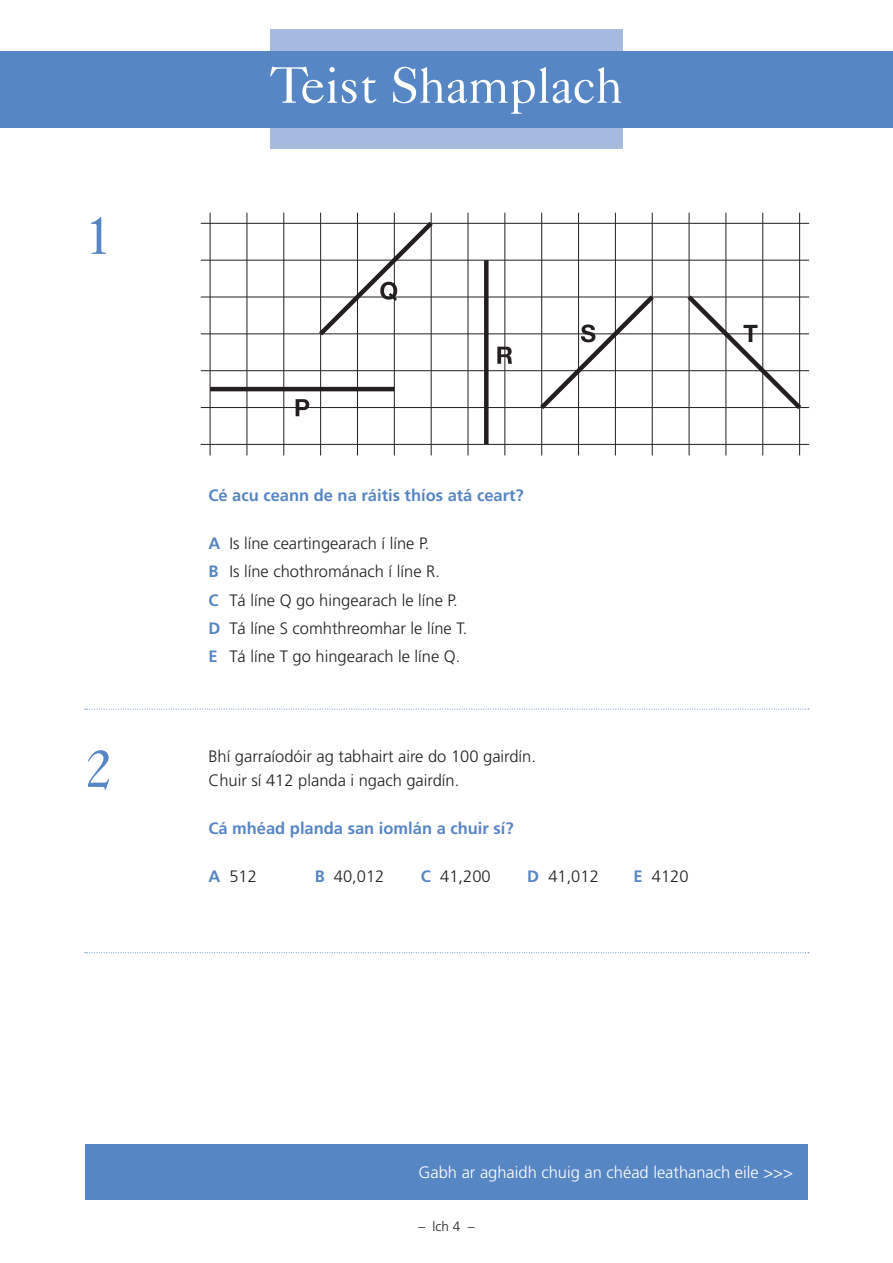
<style>
.page{position:relative;width:893px;height:1263px;background:#fff}
.page>*{position:absolute;margin:0;border:0;box-sizing:border-box;transform-origin:0 0}
.t1{font:54px "Caslon 540 BT";color:#5786c5}
.Page_head{font:51px "Caslon 540 BT";color:#fff}
.Question_text_plus_t{font:300 16.5px "Frutiger";color:#231f20}
.Question{font:700 16.5px "Frutiger";color:#5786c5}
.t2{font:300 16.5px "Frutiger";color:#fff}
.t3{font:300 13.5px "Frutiger";color:#231f20}
.s1{font-weight:700;color:#5786c5}
</style>
<div class="page">
<div style="left:85px;top:1144px;width:723px;height:55px;background:#5786c5"></div>
<div style="left:270px;top:30px;width:353px;height:119px;background:#a6b9de"></div>
<div style="left:0;top:51px;width:893px;height:77px;background:#5786c5"></div>
<svg style="left:85px;top:709px;width:724px;height:1px"></svg>
<svg style="left:85px;top:952px;width:724px;height:1px"></svg>
<hr style="left:210px;top:213px;width:1px;height:242px;background:#231f20">
<hr style="left:247px;top:213px;width:1px;height:242px;background:#231f20">
<hr style="left:201px;top:260px;width:608px;height:1px;background:#231f20">
<hr style="left:201px;top:223px;width:608px;height:1px;background:#231f20">
<hr style="left:201px;top:297px;width:608px;height:1px;background:#231f20">
<hr style="left:201px;top:333px;width:608px;height:1px;background:#231f20">
<hr style="left:201px;top:370px;width:608px;height:1px;background:#231f20">
<hr style="left:201px;top:407px;width:608px;height:1px;background:#231f20">
<hr style="left:201px;top:444px;width:608px;height:1px;background:#231f20">
<hr style="left:283px;top:213px;width:1px;height:242px;background:#231f20">
<hr style="left:320px;top:213px;width:1px;height:242px;background:#231f20">
<hr style="left:357px;top:213px;width:1px;height:242px;background:#231f20">
<hr style="left:394px;top:213px;width:1px;height:242px;background:#231f20">
<hr style="left:431px;top:213px;width:1px;height:242px;background:#231f20">
<hr style="left:468px;top:213px;width:1px;height:242px;background:#231f20">
<hr style="left:504px;top:213px;width:1px;height:242px;background:#231f20">
<hr style="left:541px;top:213px;width:1px;height:242px;background:#231f20">
<hr style="left:578px;top:213px;width:1px;height:242px;background:#231f20">
<hr style="left:615px;top:213px;width:1px;height:242px;background:#231f20">
<hr style="left:652px;top:213px;width:1px;height:242px;background:#231f20">
<hr style="left:689px;top:213px;width:1px;height:242px;background:#231f20">
<hr style="left:725px;top:213px;width:1px;height:242px;background:#231f20">
<hr style="left:762px;top:213px;width:1px;height:242px;background:#231f20">
<hr style="left:799px;top:213px;width:1px;height:242px;background:#231f20">
<hr style="left:210px;top:387px;width:184px;height:4px;background:#231f20">
<div style="left:484px;top:260px;width:5px;height:184px;background:#231f20"></div>
<svg style="left:296px;top:399px;width:13px;height:17px"></svg>
<svg style="left:314px;top:217px;width:123px;height:123px"></svg>
<svg style="left:497px;top:347px;width:15px;height:17px"></svg>
<svg style="left:535px;top:291px;width:124px;height:123px"></svg>
<svg style="left:683px;top:291px;width:123px;height:123px"></svg>
<p class="t1" style="left:85px;top:202px;width:29px">1</p>
<p class="t1" style="left:85px;top:735px;width:29px">2</p>
<p class="Page_head" style="left:270px;top:54px;width:354px">Teist Shamplach</p>
<p class="Question" style="left:208px;top:486px;width:317px">Cé acu ceann de na ráitis thíos atá ceart?</p>
<p class="Question_text_plus_t" style="left:208px;top:534px;width:223px"><span class="s1">A</span> Is líne ceartingearach í líne P.</p>
<p class="Question_text_plus_t" style="left:208px;top:562px;width:233px"><span class="s1">B</span> Is líne chothrománach í líne R.</p>
<p class="Question_text_plus_t" style="left:208px;top:591px;width:251px"><span class="s1">C</span> Tá líne Q go hingearach le líne P.</p>
<p class="Question_text_plus_t" style="left:208px;top:619px;width:261px"><span class="s1">D</span> Tá líne S comhthreomhar le líne T.</p>
<p class="Question_text_plus_t" style="left:208px;top:647px;width:254px"><span class="s1">E</span> Tá líne T go hingearach le líne Q.</p>
<p class="Question_text_plus_t" style="left:208px;top:747px;width:329px">Bhí garraíodóir ag tabhairt aire do 100 gairdín.</p>
<p class="Question_text_plus_t" style="left:208px;top:771px;width:252px">Chuir sí 412 planda i ngach gairdín.</p>
<p class="Question" style="left:208px;top:819px;width:307px">Cá mhéad planda san iomlán a chuir sí?</p>
<p class="Question_text_plus_t" style="left:208px;top:867px;width:50px"><span class="s1">A</span> 512</p>
<p class="Question_text_plus_t" style="left:315px;top:867px;width:71px"><span class="s1">B</span> 40,012</p>
<p class="Question_text_plus_t" style="left:421px;top:867px;width:71px"><span class="s1">C</span> 41,200</p>
<p class="Question_text_plus_t" style="left:527px;top:867px;width:73px"><span class="s1">D</span> 41,012</p>
<p class="Question_text_plus_t" style="left:634px;top:867px;width:57px"><span class="s1">E</span> 4120</p>
<p class="t2" style="left:419px;top:1163px;width:376px">Gabh ar aghaidh chuig an chéad leathanach eile &gt;&gt;&gt;</p>
<p class="t3" style="left:418px;top:1219px;width:58px">– lch 4 –</p>
</div>
